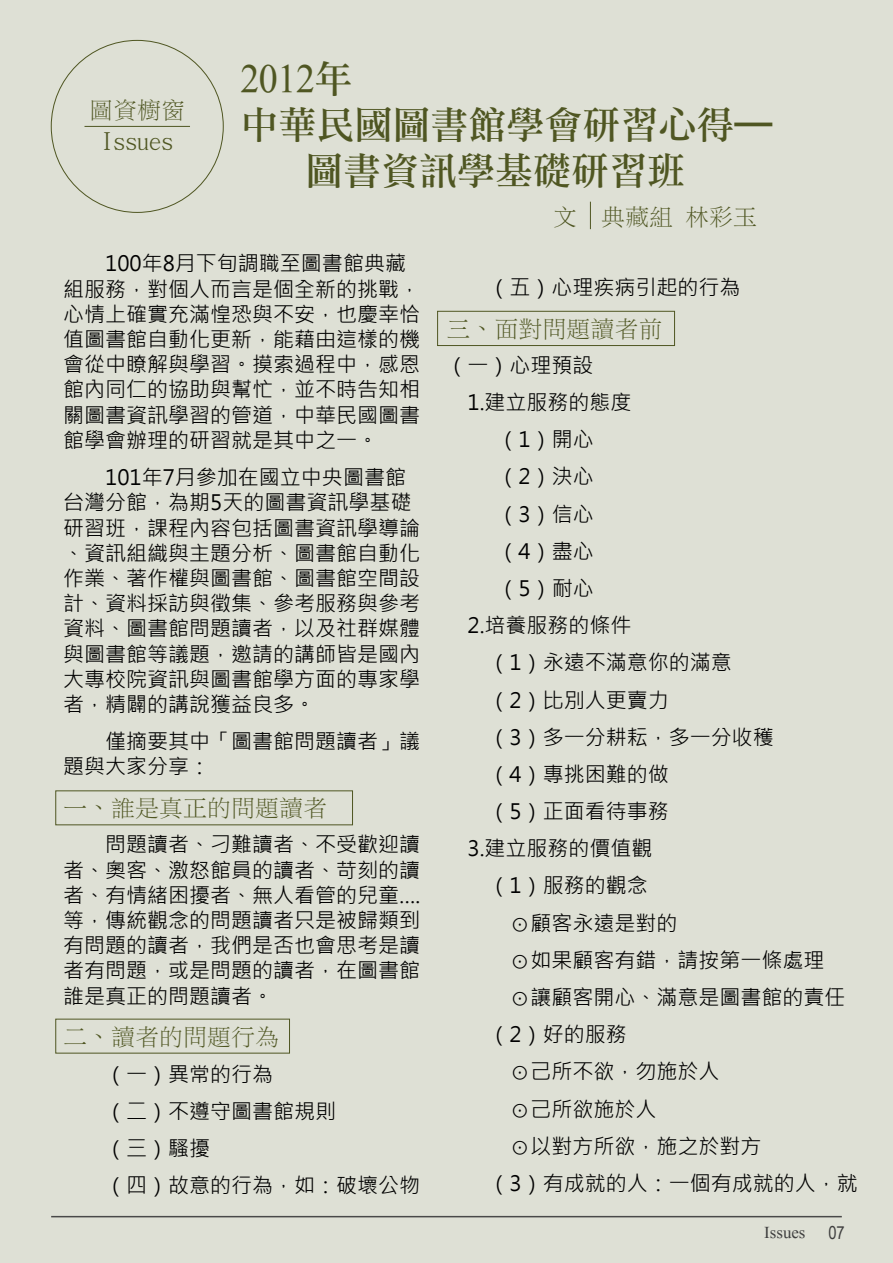
<style>
.page{position:relative;width:893px;height:1263px;background:#dee0d5}
.page>*{position:absolute;margin:0;border:0;box-sizing:border-box;transform-origin:0 0}
.t1{font:37.95px "DF Li Song Md HK BF";color:#4f5622}
.t2{font:24px/31.5px "DF Li Song Lt WIN BF";color:#4f5622;text-align:center}
.t3{font:21px/25.2px "Microsoft Jheng Hei";color:#000}
.t4{font:21px "Aparajita";color:#3f3f3f}
.s1{font-family:"Arial Narrow";font-size:18px}
</style>
<div class="page">
<hr style="left:51px;top:1216px;width:791px;height:1px;background:#494949">
<hr style="left:85px;top:126px;width:105px;height:1px;background:#4f5622">
<svg style="left:590px;top:202px;width:1px;height:27px"></svg>
<div style="left:437px;top:311px;width:238px;height:35px;border:1px solid #4f5622"></div>
<p class="t2" style="left:89px;top:94px;width:97px">圖資櫥窗<br>Issues</p>
<h1 class="t1" style="left:240px;top:60px;width:114px">2012年</h1>
<h1 class="t1" style="left:240px;top:106px;width:533px">中華民國圖書館學會研習心得—</h1>
<h1 class="t1" style="left:305px;top:151px;width:381px">圖書資訊學基礎研習班</h1>
<p class="t2" style="left:553px;top:201px;width:205px">文 典藏組 林彩玉</p>
<p class="t3" style="left:63px;top:251px;width:358px;text-indent:42px">100年8月下旬調職至圖書館典藏組服務，對個人而言是個全新的挑戰，心情上確實充滿惶恐與不安，也慶幸恰值圖書館自動化更新，能藉由這樣的機會從中瞭解與學習。摸索過程中，感恩館內同仁的協助與幫忙，並不時告知相關圖書資訊學習的管道，中華民國圖書館學會辦理的研習就是其中之一。</p>
<p class="t3" style="left:63px;top:465px;width:358px;text-indent:42px">101年7月參加在國立中央圖書館台灣分館，為期5天的圖書資訊學基礎研習班，課程內容包括圖書資訊學導論、資訊組織與主題分析、圖書館自動化作業、著作權與圖書館、圖書館空間設計、資料採訪與徵集、參考服務與參考資料、圖書館問題讀者，以及社群媒體與圖書館等議題，邀請的講師皆是國內大專校院資訊與圖書館學方面的專家學者，精闢的講說獲益良多。</p>
<p class="t3" style="left:63px;top:729px;width:358px;text-indent:42px">僅摘要其中「圖書館問題讀者」議題與大家分享：</p>
<p class="t2" style="left:63px;top:792px;width:265px">一、誰是真正的問題讀者</p>
<p class="t3" style="left:63px;top:832px;width:359px;text-align:justify;text-indent:42px">問題讀者、刁難讀者、不受歡迎讀者、奧客、激怒館員的讀者、苛刻的讀者、有情緒困擾者、無人看管的兒童….等，傳統觀念的問題讀者只是被歸類到有問題的讀者，我們是否也會思考是讀者有問題，或是問題的讀者，在圖書館誰是真正的問題讀者。</p>
<p class="t2" style="left:63px;top:1021px;width:217px">二、讀者的問題行為</p>
<p class="t3" style="left:105px;top:1055px;width:316px;line-height:37.2px">（一）異常的行為<br>（二）不遵守圖書館規則<br>（三）騷擾<br>（四）故意的行為，如：破壞公物</p>
<p class="t3" style="left:488px;top:274px;width:253px">（五）心理疾病引起的行為</p>
<p class="t2" style="left:446px;top:313px;width:217px">三、面對問題讀者前</p>
<p class="t3" style="left:446px;top:352px;width:148px">（一）心理預設</p>
<p class="t3" style="left:467px;top:390px;width:166px">1.建立服務的態度</p>
<p class="t3" style="left:497px;top:427px;width:98px">（1）開心</p>
<p class="t3" style="left:497px;top:464px;width:98px">（2）決心</p>
<p class="t3" style="left:497px;top:501px;width:98px">（3）信心</p>
<p class="t3" style="left:497px;top:538px;width:98px">（4）盡心</p>
<p class="t3" style="left:497px;top:576px;width:98px">（5）耐心</p>
<p class="t3" style="left:467px;top:613px;width:166px">2.培養服務的條件</p>
<p class="t3" style="left:488px;top:650px;width:245px">（1）永遠不滿意你的滿意</p>
<p class="t3" style="left:488px;top:687px;width:182px">（2）比別人更賣力</p>
<p class="t3" style="left:488px;top:724px;width:287px">（3）多一分耕耘，多一分收穫</p>
<p class="t3" style="left:488px;top:761px;width:182px">（4）專挑困難的做</p>
<p class="t3" style="left:488px;top:799px;width:182px">（5）正面看待事務</p>
<p class="t3" style="left:467px;top:836px;width:187px">3.建立服務的價值觀</p>
<p class="t3" style="left:488px;top:873px;width:161px">（1）服務的觀念</p>
<p class="t3" style="left:509px;top:910px;width:169px">⊙顧客永遠是對的</p>
<p class="t3" style="left:509px;top:947px;width:317px">⊙如果顧客有錯，請按第一條處理</p>
<p class="t3" style="left:509px;top:985px;width:338px">⊙讓顧客開心、滿意是圖書館的責任</p>
<p class="t3" style="left:488px;top:1022px;width:140px">（2）好的服務</p>
<p class="t3" style="left:509px;top:1059px;width:211px">⊙己所不欲，勿施於人</p>
<p class="t3" style="left:509px;top:1096px;width:148px">⊙己所欲施於人</p>
<p class="t3" style="left:509px;top:1133px;width:253px">⊙以對方所欲，施之於對方</p>
<p class="t3" style="left:488px;top:1171px;width:371px">（3）有成就的人：一個有成就的人，就</p>
<p class="t4" style="left:764px;top:1222px;width:82px">Issues <span class="s1">07</span></p>
</div>
